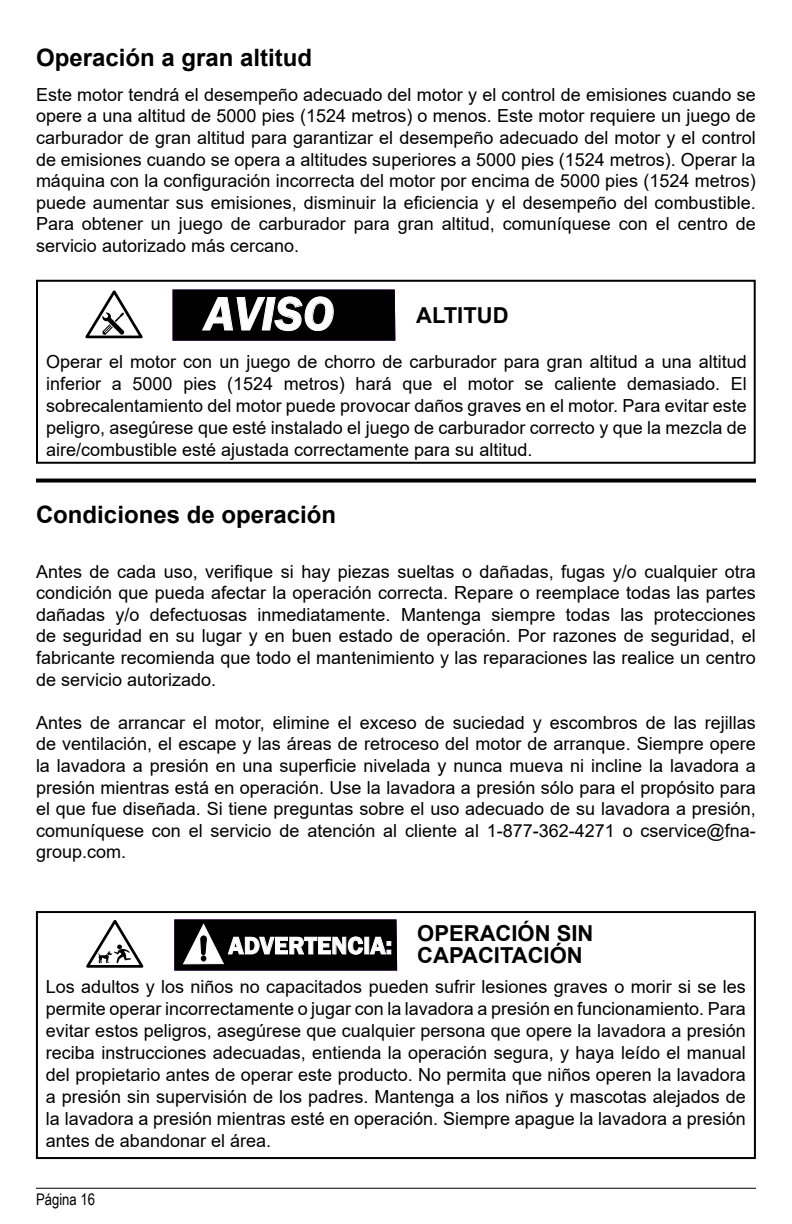
<style>
.page{position:relative;width:792px;height:1224px;background:#fff}
.page>*{position:absolute;margin:0;border:0;box-sizing:border-box;transform-origin:0 0}
.t1{font:italic 600 48.6px "Franklin Gothic";color:#fff}
.t2{font:600 25px "Franklin Gothic";color:#fff}
.t3{font:700 24px "Arial";color:#000}
.t4{font:700 22px/22px "Arial";color:#000}
.t5{font:18px/21.6px "Arial";color:#000;text-align:justify}
.t6{font:16px "Arial Narrow";color:#000}
</style>
<div class="page">
<hr style="left:36px;top:1188px;width:720px;height:1px;background:#000">
<svg style="left:36px;top:479px;width:720px;height:4px;background:#1d1d1d"></svg>
<div style="left:36px;top:911px;width:720px;height:248px;border:2px solid #000"></div>
<svg style="left:86px;top:920px;width:58px;height:48px"></svg>
<svg style="left:174px;top:919px;width:223px;height:52px;background:#121113"></svg>
<div style="left:36px;top:280px;width:720px;height:184px;border:2px solid #000"></div>
<svg style="left:85px;top:290px;width:58px;height:48px"></svg>
<div style="left:173px;top:290px;width:222px;height:51px;background:#000"></div>
<h3 class="t3" style="left:36px;top:40px;width:278px">Operación a gran altitud</h3>
<p class="t5" style="left:36px;top:83px;width:721px">Este motor tendrá el desempeño adecuado del motor y el control de emisiones cuando se opere a una altitud de 5000 pies (1524 metros) o menos. Este motor requiere un juego de carburador de gran altitud para garantizar el desempeño adecuado del motor y el control de emisiones cuando se opera a altitudes superiores a 5000 pies (1524 metros). Operar la máquina con la configuración incorrecta del motor por encima de 5000 pies (1524 metros) puede aumentar sus emisiones, disminuir la eficiencia y el desempeño del combustible.<br>Para obtener un juego de carburador para gran altitud, comuníquese con el centro de servicio autorizado más cercano.</p>
<h1 class="t1" style="left:204px;top:282px;width:131px">AVISO</h1>
<p class="t4" style="left:416px;top:304px;width:94px">ALTITUD</p>
<p class="t5" style="left:46px;top:351px;width:702px">Operar el motor con un juego de chorro de carburador para gran altitud a una altitud inferior a 5000 pies (1524 metros) hará que el motor se caliente demasiado. El sobrecalentamiento del motor puede provocar daños graves en el motor. Para evitar este peligro, asegúrese que esté instalado el juego de carburador correcto y que la mezcla de aire/combustible esté ajustada correctamente para su altitud.</p>
<h3 class="t3" style="left:36px;top:498px;width:302px">Condiciones de operación</h3>
<p class="t5" style="left:36px;top:560px;width:721px">Antes de cada uso, verifique si hay piezas sueltas o dañadas, fugas y/o cualquier otra condición que pueda afectar la operación correcta. Repare o reemplace todas las partes dañadas y/o defectuosas inmediatamente. Mantenga siempre todas las protecciones de seguridad en su lugar y en buen estado de operación. Por razones de seguridad, el fabricante recomienda que todo el mantenimiento y las reparaciones las realice un centro de servicio autorizado.</p>
<p class="t5" style="left:36px;top:712px;width:721px">Antes de arrancar el motor, elimine el exceso de suciedad y escombros de las rejillas de ventilación, el escape y las áreas de retroceso del motor de arranque. Siempre opere la lavadora a presión en una superficie nivelada y nunca mueva ni incline la lavadora a presión mientras está en operación. Use la lavadora a presión sólo para el propósito para el que fue diseñada. Si tiene preguntas sobre el uso adecuado de su lavadora a presión, comuníquese con el servicio de atención al cliente al 1-877-362-4271 o cservice@fna&shy;group.com.</p>
<h2 class="t2" style="left:228px;top:930px;width:165px">ADVERTENCIA:</h2>
<p class="t4" style="left:417px;top:923px;width:178px">OPERACIÓN SIN<br>CAPACITACIÓN</p>
<p class="t5" style="left:46px;top:975px;width:701px">Los adultos y los niños no capacitados pueden sufrir lesiones graves o morir si se les permite operar incorrectamente o jugar con la lavadora a presión en funcionamiento. Para evitar estos peligros, asegúrese que cualquier persona que opere la lavadora a presión reciba instrucciones adecuadas, entienda la operación segura, y haya leído el manual del propietario antes de operar este producto. No permita que niños operen la lavadora a presión sin supervisión de los padres. Mantenga a los niños y mascotas alejados de la lavadora a presión mientras esté en operación. Siempre apague la lavadora a presión antes de abandonar el área.</p>
<p class="t6" style="left:36px;top:1187px;width:61px">Página 16</p>
</div>
